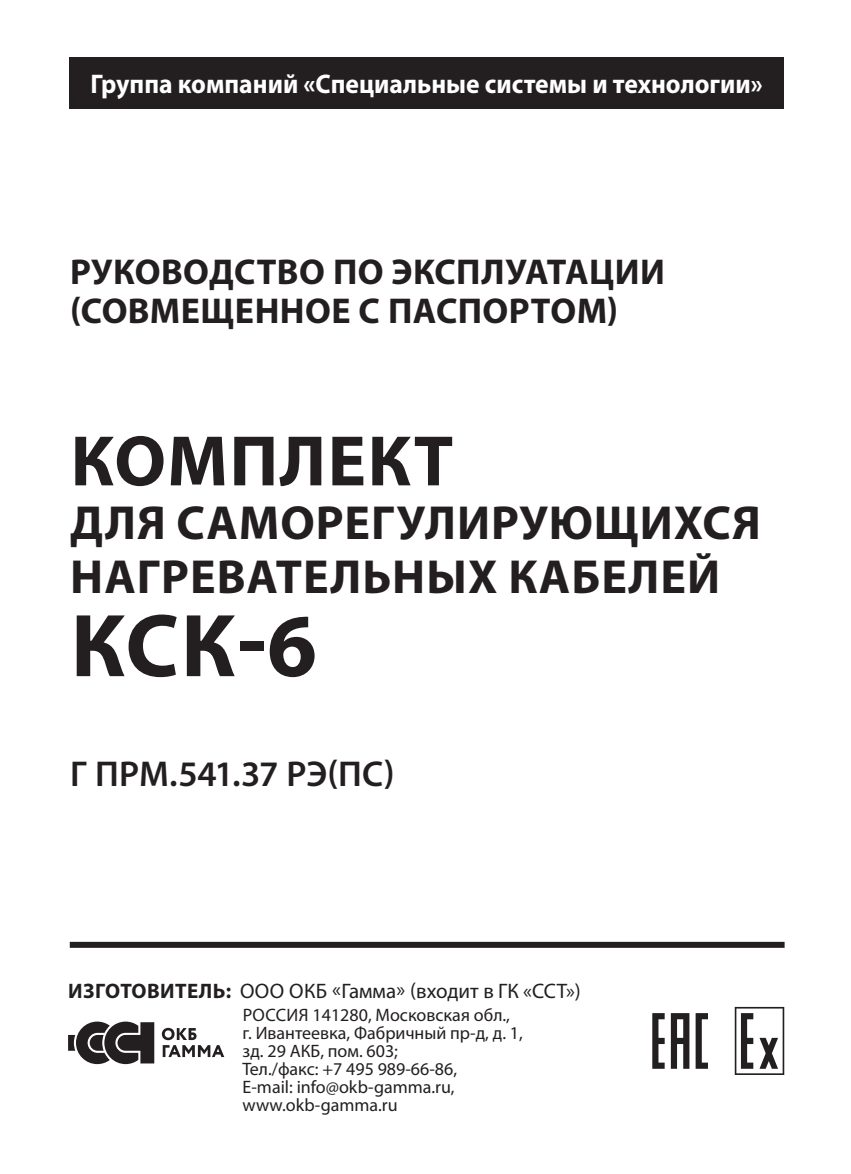
<style>
.page{position:relative;width:851px;height:1174px;background:#fff}
.page>*{position:absolute;margin:0;border:0;box-sizing:border-box;transform-origin:0 0}
.t1{font:700 90px "Myriad Pro";color:#231f20}
.t2{font:700 72px "Myriad Pro";letter-spacing:.02em;color:#231f20}
.t3{font:700 48px/54px "Myriad Pro";letter-spacing:.02em;color:#231f20}
.t4{font:700 36px/39.6px "Myriad Pro";letter-spacing:.01em;color:#231f20}
.t5{font:600 36px "Myriad Pro";letter-spacing:-.005em;color:#231f20}
.t6{font:700 27px "Myriad Pro";color:#fff;scale:.95 1}
.t7{font:21px "Myriad Pro";color:#231f20}
.t8{font:18px/18px "Myriad Pro";color:#231f20}
.s1{font-weight:700}
</style>
<div class="page">
<div style="left:70px;top:941px;width:714px;height:6px;background:#231f20"></div>
<svg style="left:734px;top:1007px;width:50px;height:68px"></svg>
<svg style="left:670px;top:1013px;width:19px;height:55px"></svg>
<svg style="left:695px;top:1013px;width:12px;height:55px"></svg>
<svg style="left:652px;top:1013px;width:12px;height:55px"></svg>
<svg style="left:68px;top:1021px;width:86px;height:43px"></svg>
<svg style="left:162px;top:1027px;width:62px;height:30px"></svg>
<div style="left:69px;top:58px;width:715px;height:51px;background:#231f20"></div>
<h3 class="t6" style="left:91px;top:66px;width:708px">Группа компаний «Специальные системы и технологии»</h3>
<h3 class="t4" style="left:70px;top:251px;width:596px">РУКОВОДСТВО ПО ЭКСПЛУАТАЦИИ (СОВМЕЩЕННОЕ С ПАСПОРТОМ)</h3>
<h2 class="t2" style="left:70px;top:414px;width:384px">КОМПЛЕКТ</h2>
<h3 class="t3" style="left:70px;top:494px;width:692px">ДЛЯ САМОРЕГУЛИРУЮЩИХСЯ<br>НАГРЕВАТЕЛЬНЫХ КАБЕЛЕЙ</h3>
<h1 class="t1" style="left:71px;top:587px;width:248px">КСК-6</h1>
<h3 class="t5" style="left:70px;top:751px;width:326px">Г ПРМ.541.37 РЭ(ПС)</h3>
<p class="t7" style="left:68px;top:977px;width:514px"><span class="s1">ИЗГОТОВИТЕЛЬ:</span> ООО ОКБ «Гамма» (входит в ГК «ССТ»)</p>
<p class="t8" style="left:242px;top:1005px;width:282px">РОССИЯ 141280, Московская обл., г. Ивантеевка, Фабричный пр-д, д. 1, зд. 29 АКБ, пом. 603;<br>Тел./факс: +7 495 989-66-86,<br>Е-mail: info@okb-gamma.ru, www.okb-gamma.ru</p>
</div>
